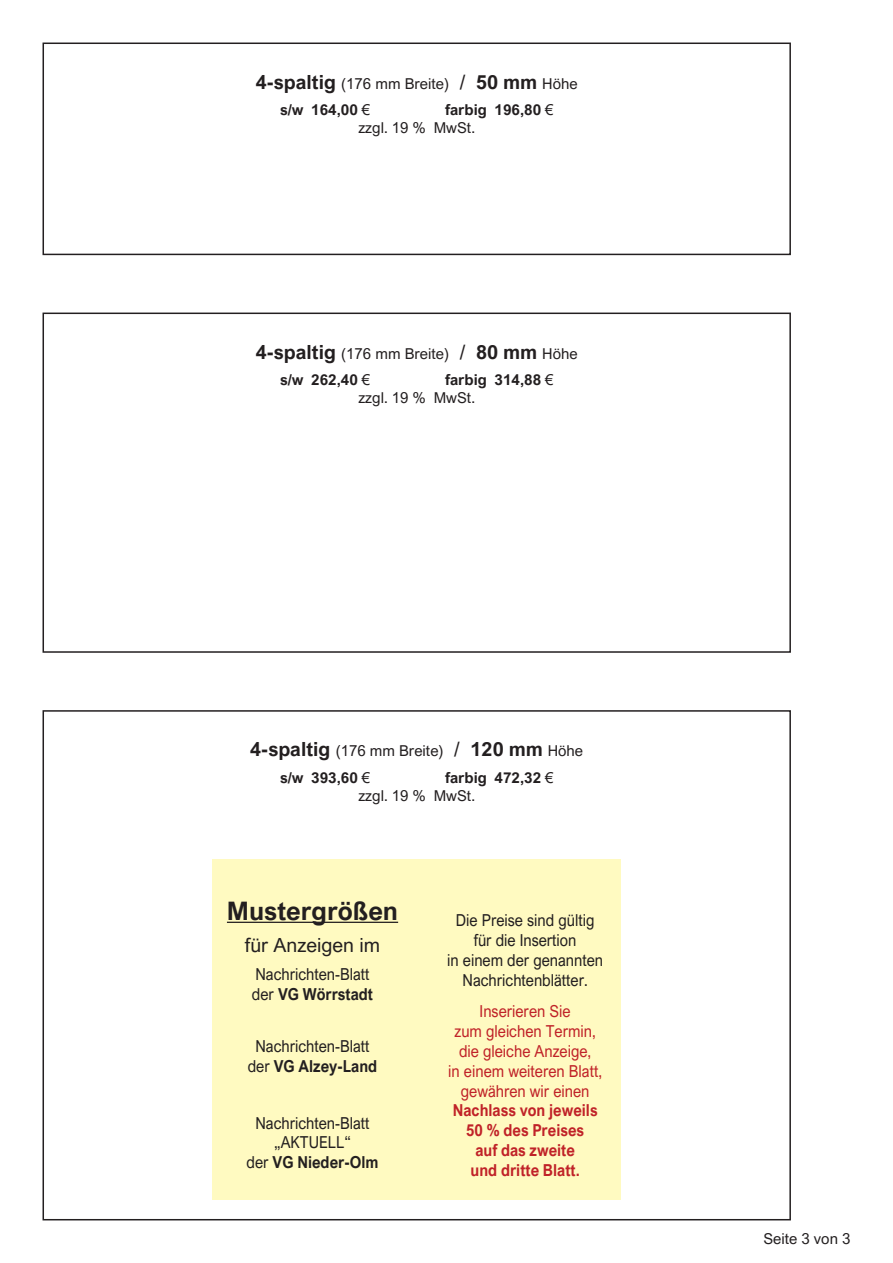
<style>
.page{position:relative;width:893px;height:1263px;background:#fff}
.page>*{position:absolute;margin:0;border:0;box-sizing:border-box;transform-origin:0 0}
.t1{font:700 25.5px "Arial Nova";color:#231f20}
.t2{font:19.5px "Arial Nova";color:#231f20}
.t3{font:16.5px/19.8px "Arial Nova";color:#231f20;text-align:center;scale:.9 1}
.t4{font:16.5px/19.8px "Arial Nova";color:#c02228;text-align:center;scale:.9 1}
.t5{font:700 16.5px/19.8px "Arial Nova";color:#c02228;text-align:center;scale:.9 1}
.t6{font:15px/26.5px "Arial Nova";color:#231f20}
.s1{font-weight:700;font-size:19.5px}
.s2{font-size:19.5px}
.s3{font-weight:700}
</style>
<div class="page">
<div style="left:43px;top:43px;width:748px;height:212px;border:2px solid #231f20"></div>
<div style="left:43px;top:313px;width:748px;height:340px;border:2px solid #231f20"></div>
<div style="left:213px;top:859px;width:408px;height:340px;background:#fffac1"></div>
<hr style="left:227px;top:922px;width:171px;height:1px;background:#231f20">
<p class="t6" style="left:280px;top:70px;width:299px;text-indent:-24px"><span class="s1">4-spaltig</span> (176 mm Breite) <span class="s2">/</span> <span class="s1">50 mm</span> Höhe <span class="s3">s/w 164,00</span> €</p>
<p class="t6" style="left:358px;top:101px;width:197px;line-height:18px;text-indent:87px"><span class="s3">farbig 196,80</span> € zzgl. 19 % MwSt.</p>
<p class="t6" style="left:280px;top:340px;width:299px;text-indent:-24px"><span class="s1">4-spaltig</span> (176 mm Breite) <span class="s2">/</span> <span class="s1">80 mm</span> Höhe <span class="s3">s/w 262,40</span> €</p>
<p class="t6" style="left:358px;top:371px;width:197px;line-height:18px;text-indent:87px"><span class="s3">farbig 314,88</span> € zzgl. 19 % MwSt.</p>
<p class="t6" style="left:280px;top:738px;width:305px;text-indent:-30px"><span class="s1">4-spaltig</span> (176 mm Breite) <span class="s2">/</span> <span class="s1">120 mm</span> Höhe <span class="s3">s/w 393,60</span> €</p>
<p class="t6" style="left:358px;top:768px;width:197px;line-height:18px;text-indent:87px"><span class="s3">farbig 472,32</span> € zzgl. 19 % MwSt.</p>
<h1 class="t1" style="left:227px;top:896px;width:173px">Mustergrößen</h1>
<h2 class="t2" style="left:245px;top:934px;width:137px">für Anzeigen im</h2>
<p class="t3" style="left:252px;top:964px;width:136px;text-align:left">Nachrichten-Blatt der <span class="s3">VG Wörrstadt</span></p>
<p class="t3" style="left:248px;top:1036px;width:145px">Nachrichten-Blatt der <span class="s3">VG Alzey-Land</span></p>
<p class="t3" style="left:247px;top:1113px;width:148px">Nachrichten-Blatt „AKTUELL“<br>der <span class="s3">VG Nieder-Olm</span></p>
<p class="t3" style="left:447px;top:910px;width:175px">Die Preise sind gültig für die Insertion<br>in einem der genannten<br>Nachrichtenblätter.</p>
<p class="t4" style="left:448px;top:1002px;width:172px">Inserieren Sie<br>zum gleichen Termin, die gleiche Anzeige,<br>in einem weiteren Blatt, gewähren wir einen</p>
<p class="t5" style="left:453px;top:1100px;width:163px">Nachlass von jeweils<br>50 % des Preises<br>auf das zweite<br>und dritte Blatt.</p>
<p class="t6" style="left:763px;top:1225px;width:89px">Seite 3 von 3</p>
</div>
